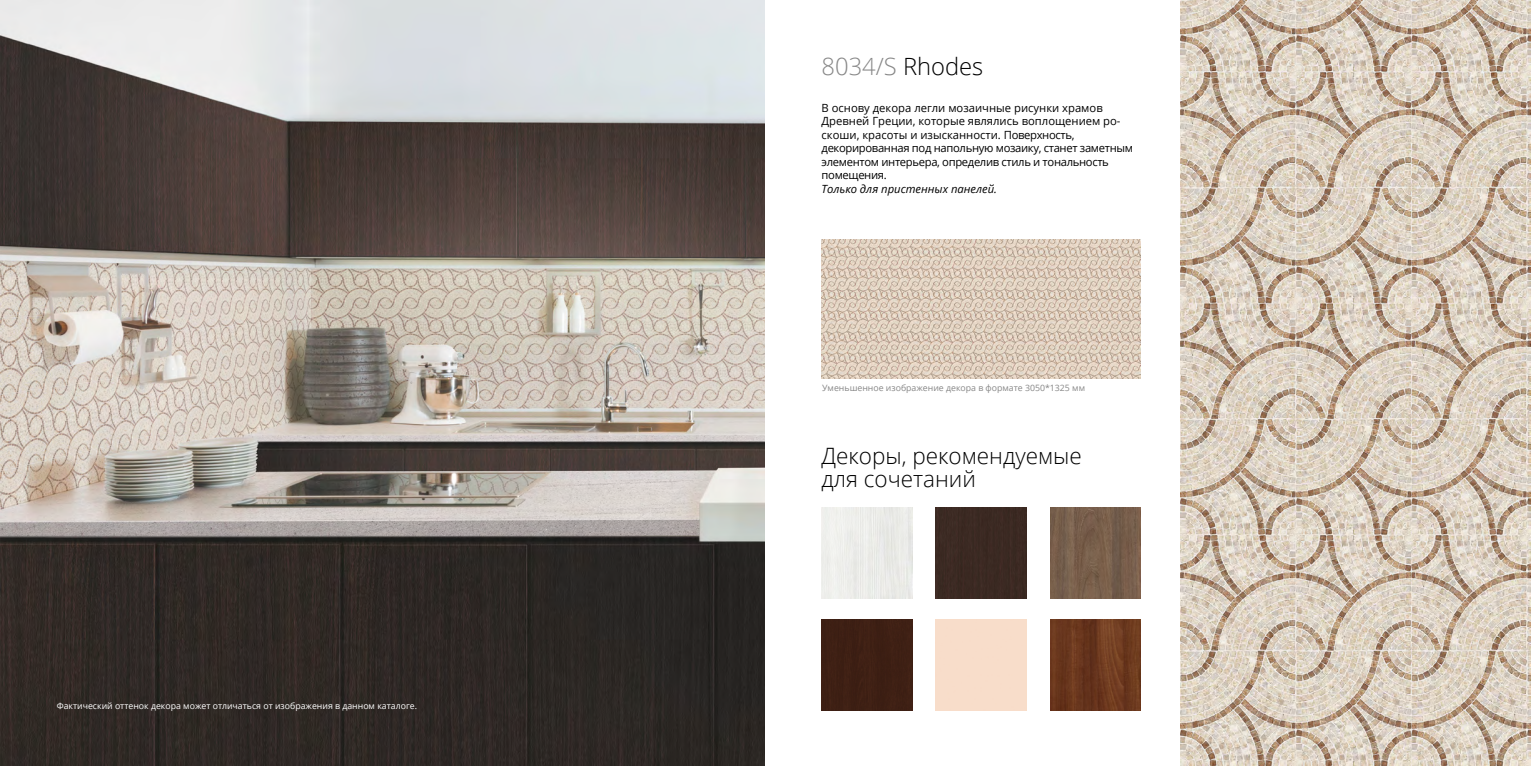
<style>
.page{position:relative;width:1531px;height:766px;background:#fff}
.page>*{position:absolute;margin:0;border:0;box-sizing:border-box;transform-origin:0 0}
.t1{font:300 23.75px "Open Sans";color:#878787}
.t2{font:300 22.5px/22.5px "Open Sans";color:#000}
.t3{font:11.25px/13.5px "Open Sans";letter-spacing:-.03em;color:#000}
.t4{font:italic 11.25px "Open Sans";color:#000}
.t5{font:8.75px "Open Sans";color:#fff}
.t6{font:8.75px "Open Sans";color:#878787}
.s1{color:#000}
</style>
<div class="page">
<img style="left:0;top:0;width:765px;height:765px">
<img style="left:1180px;top:0;width:351px;height:765px">
<img style="left:821px;top:239px;width:319px;height:139px">
<div style="left:821px;top:507px;width:91px;height:91px;background:#ecedea"></div>
<div style="left:821px;top:619px;width:91px;height:91px;background:#3e1f14"></div>
<div style="left:936px;top:507px;width:90px;height:91px;background:#3b2922"></div>
<img style="left:1050px;top:507px;width:91px;height:91px">
<img style="left:1050px;top:619px;width:91px;height:91px">
<p class="t5" style="left:57px;top:699px;width:362px">Фактический оттенок декора может отличаться от изображения в данном каталоге.</p>
<h1 class="t1" style="left:821px;top:50px;width:163px">8034/S <span class="s1">Rhodes</span></h1>
<p class="t3" style="left:821px;top:101px;width:313px">В основу декора легли мозаичные рисунки храмов Древней Греции, которые являлись воплощением ро&shy;скоши, красоты и изысканности. Поверхность, декорированная под напольную мозаику, станет заметным элементом интерьера, определив стиль и тональность помещения.</p>
<p class="t4" style="left:821px;top:181px;width:177px">Только для пристенных панелей.</p>
<p class="t6" style="left:822px;top:382px;width:264px">Уменьшенное изображение декора в формате 3050*1325 мм</p>
<h2 class="t2" style="left:821px;top:444px;width:262px">Декоры, рекомендуемые для сочетаний</h2>
</div>
